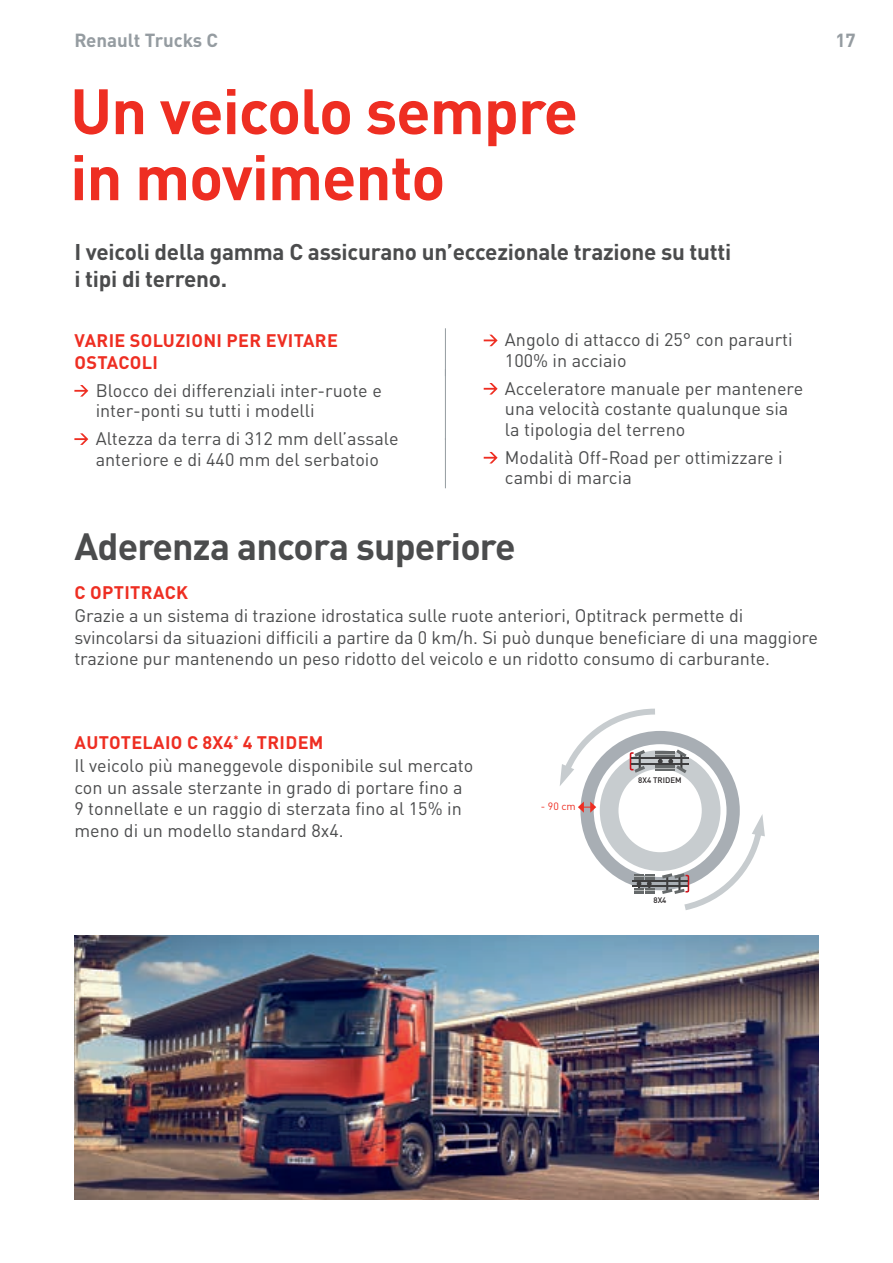
<style>
.page{position:relative;width:893px;height:1263px;background:#fff}
.page>*{position:absolute;margin:0;border:0;box-sizing:border-box;transform-origin:0 0}
.t1{font:700 63px/66px "DIN Pro";letter-spacing:-.015em;color:#ee2e22}
.t2{font:700 37.5px "DIN Pro";letter-spacing:-.02em;color:#4b4c4d}
.t3{font:700 22.5px/27px "DIN Pro";letter-spacing:-.01em;color:#4b4c4d}
.t4{font:700 18.75px "DIN Pro";color:#959ca1}
.t5{font:18px/20.7px "DIN Pro";letter-spacing:-.005em;color:#4b4c4d}
.t6{font:700 18px/21.6px "DIN Pro";letter-spacing:.02em;color:#ee2e22}
.t7{font:10.5px "DIN Pro";color:#ee2e22}
.t8{font:500 7.95px "DIN Pro";color:#231f20}
.s1{font-weight:700;color:#ee2e22}
</style>
<div class="page">
<svg style="left:74px;top:385px;width:14px;height:12px"></svg>
<svg style="left:74px;top:433px;width:14px;height:12px"></svg>
<svg style="left:484px;top:335px;width:14px;height:11px"></svg>
<hr style="left:445px;top:328px;width:1px;height:48px;background:#959ca1">
<svg style="left:484px;top:383px;width:14px;height:11px"></svg>
<hr style="left:445px;top:369px;width:1px;height:71px;background:#959ca1">
<svg style="left:484px;top:452px;width:14px;height:11px"></svg>
<hr style="left:445px;top:438px;width:1px;height:50px;background:#959ca1">
<img style="left:74px;top:935px;width:745px;height:264px">
<svg style="left:560px;top:708px;width:205px;height:202px"></svg>
<p class="t4" style="left:74px;top:24px;width:145px">Renault Trucks C</p>
<p class="t4" style="left:835px;top:24px;width:22px">17</p>
<h1 class="t1" style="left:70px;top:71px;width:509px">Un veicolo sempre in movimento</h1>
<p class="t3" style="left:74px;top:235px;width:658px">I veicoli della gamma C assicurano un’eccezionale trazione su tutti i tipi di terreno.</p>
<p class="t6" style="left:75px;top:328px;width:265px">VARIE SOLUZIONI PER EVITARE<br>OSTACOLI</p>
<p class="t5" style="left:96px;top:378px;width:288px">Blocco dei differenziali inter-ruote e inter-ponti su tutti i modelli</p>
<p class="t5" style="left:96px;top:426px;width:304px">Altezza da terra di 312 mm dell’assale anteriore e di 440 mm del serbatoio</p>
<p class="t5" style="left:505px;top:328px;width:289px">Angolo di attacco di 25° con paraurti<br>100% in acciaio</p>
<p class="t5" style="left:505px;top:376px;width:300px">Acceleratore manuale per mantenere una velocità costante qualunque sia la tipologia del terreno</p>
<p class="t5" style="left:505px;top:445px;width:279px">Modalità Off-Road per ottimizzare i cambi di marcia</p>
<h2 class="t2" style="left:74px;top:516px;width:443px">Aderenza ancora superiore</h2>
<p class="t6" style="left:75px;top:579px;width:115px">C OPTITRACK</p>
<p class="t5" style="left:74px;top:603px;width:745px;line-height:21.6px">Grazie a un sistema di trazione idrostatica sulle ruote anteriori, Optitrack permette di svincolarsi da situazioni difficili a partire da 0 km/h. Si può dunque beneficiare di una maggiore trazione pur mantenendo un peso ridotto del veicolo e un ridotto consumo di carburante.</p>
<p class="t5" style="left:74px;top:728px;width:400px;line-height:23.4px"><span class="s1">AUTOTELAIO C 8X4</span><sup>*</sup> <span class="s1">4 TRIDEM<br></span>Il veicolo più maneggevole disponibile sul mercato</p>
<p class="t5" style="left:74px;top:774px;width:390px;line-height:21.6px;text-align:justify">con un assale sterzante in grado di portare fino a 9 tonnellate e un raggio di sterzata fino al 15% in meno di un modello standard 8x4.</p>
<p class="t7" style="left:541px;top:798px;width:37px">- 90 cm</p>
<p class="t8" style="left:638px;top:773px;width:45px">8X4 TRIDEM</p>
<p class="t8" style="left:653px;top:894px;width:15px">8X4</p>
</div>
